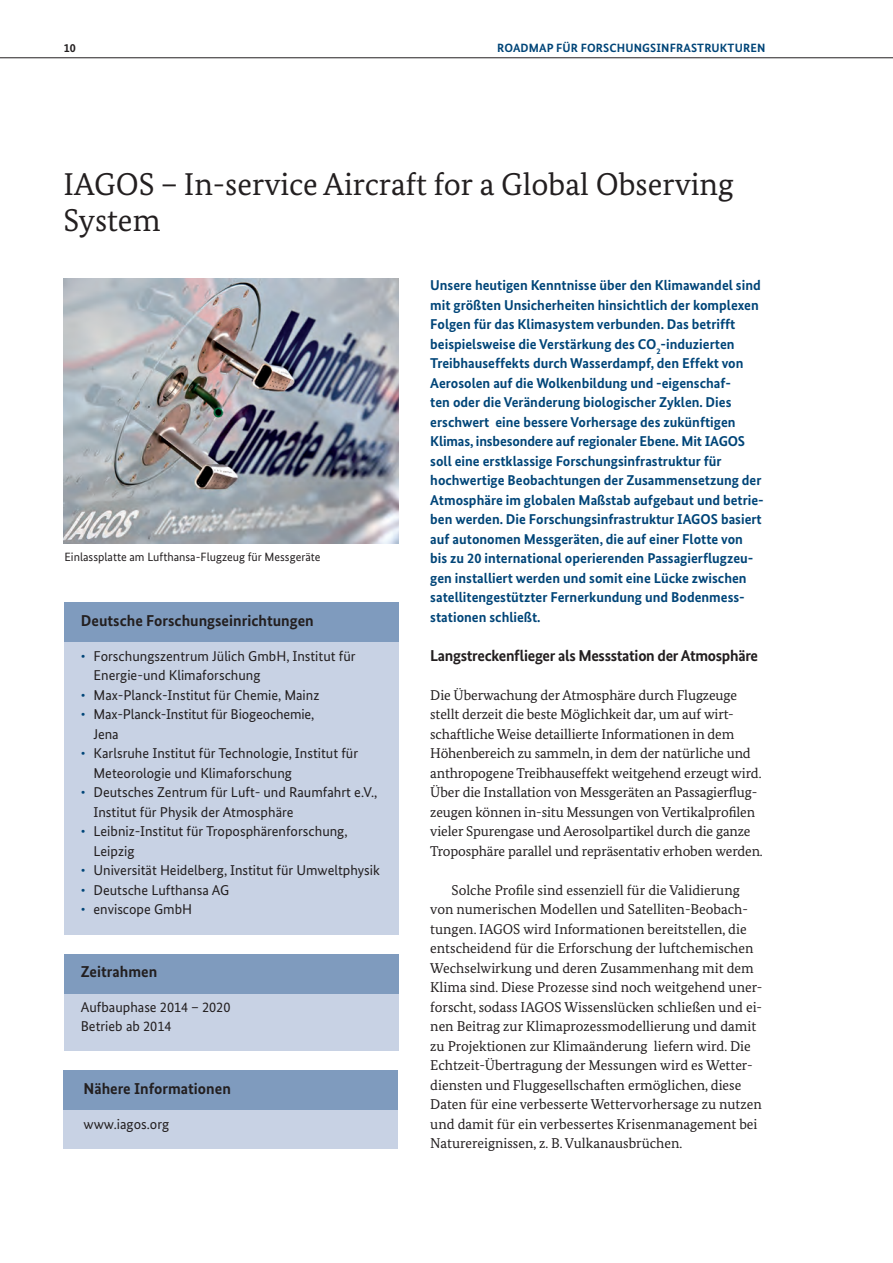
<style>
.page{position:relative;width:893px;height:1263px;background:#fff}
.page>*{position:absolute;margin:0;border:0;box-sizing:border-box;transform-origin:0 0}
.t1{font:31.5px/36px "Bundes Serif";color:#231f20}
.t2{font:700 15.75px "Bundes Sans";color:#231f20}
.t3{font:700 15.75px "Bundes Sans";letter-spacing:-.02em;color:#231f20}
.t4{font:14.25px/19.5px "Bundes Serif";color:#231f20}
.t5{font:700 14.25px/19.5px "Bundes Sans";color:#004578}
.t6{font:14.25px/19.5px "Bundes Sans";color:#231f20}
.t7{font:12px "Bundes Sans";color:#231f20}
.t8{font:700 12px "Bundes Sans";letter-spacing:.01em;color:#004578}
.t9{font:700 12px "Bundes Sans";color:#231f20}
.s1{color:#004578}
</style>
<div class="page">
<hr style="left:0;top:57px;width:893px;height:1px;background:#231f20">
<div style="left:64px;top:993px;width:335px;height:58px;background:#c8d2e4"></div>
<div style="left:64px;top:954px;width:335px;height:39px;background:#7f9bbe"></div>
<div style="left:64px;top:642px;width:335px;height:293px;background:#c8d2e4"></div>
<div style="left:64px;top:602px;width:335px;height:40px;background:#7f9bbe"></div>
<img style="left:64px;top:278px;width:335px;height:266px">
<div style="left:64px;top:1109px;width:334px;height:39px;background:#c8d2e4"></div>
<div style="left:64px;top:1070px;width:334px;height:39px;background:#7f9bbe"></div>
<p class="t9" style="left:64px;top:40px;width:13px">10</p>
<p class="t8" style="left:497px;top:40px;width:270px">ROADMAP FÜR FORSCHUNGSINFRASTRUKTUREN</p>
<h1 class="t1" style="left:64px;top:165px;width:672px">IAGOS – In-service Aircraft for a Global Observing<br>System</h1>
<p class="t7" style="left:65px;top:550px;width:258px">Einlassplatte am Lufthansa-Flugzeug für Messgeräte</p>
<p class="t2" style="left:81px;top:611px;width:234px">Deutsche Forschungseinrichtungen</p>
<p class="t6" style="left:94px;top:646px;width:264px;text-indent:-13px"><span class="s1">•</span> Forschungszentrum Jülich GmbH, Institut für<br>Energie-und Klimaforschung</p>
<p class="t6" style="left:81px;top:685px;width:240px"><span class="s1">•</span> Max-Planck-Institut für Chemie, Mainz</p>
<p class="t6" style="left:94px;top:704px;width:222px;text-indent:-13px"><span class="s1">•</span> Max-Planck-Institut für Biogeochemie,<br>Jena</p>
<p class="t6" style="left:94px;top:743px;width:266px;text-indent:-13px"><span class="s1">•</span> Karlsruhe Institut für Technologie, Institut für<br>Meteorologie und Klimaforschung</p>
<p class="t6" style="left:94px;top:782px;width:285px;text-indent:-13px"><span class="s1">•</span> Deutsches Zentrum für Luft- und Raumfahrt e.V.,<br>Institut für Physik der Atmosphäre</p>
<p class="t6" style="left:94px;top:821px;width:256px;text-indent:-13px"><span class="s1">•</span> Leibniz-Institut für Troposphärenforschung,<br>Leipzig</p>
<p class="t6" style="left:81px;top:860px;width:301px"><span class="s1">•</span> Universität Heidelberg, Institut für Umweltphysik</p>
<p class="t6" style="left:81px;top:880px;width:150px"><span class="s1">•</span> Deutsche Lufthansa AG</p>
<p class="t6" style="left:81px;top:899px;width:113px"><span class="s1">•</span> enviscope GmbH</p>
<p class="t2" style="left:81px;top:962px;width:78px">Zeitrahmen</p>
<p class="t6" style="left:81px;top:997px;width:151px">Aufbauphase 2014 – 2020<br>Betrieb ab 2014</p>
<p class="t2" style="left:83px;top:1079px;width:149px">Nähere Informationen</p>
<p class="t6" style="left:83px;top:1114px;width:87px">www.iagos.org</p>
<p class="t5" style="left:430px;top:275px;width:335px">Unsere heutigen Kenntnisse über den Klimawandel sind mit größten Unsicherheiten hinsichtlich der komplexen Folgen für das Klimasystem verbunden. Das betrifft beispielsweise die Verstärkung des CO<sub>2</sub>-induzierten Treibhauseffekts durch Wasserdampf, den Effekt von Aerosolen auf die Wolkenbildung und -eigenschaf-<br>ten oder die Veränderung biologischer Zyklen. Dies erschwert eine bessere Vorhersage des zukünftigen Klimas, insbesondere auf regionaler Ebene. Mit IAGOS soll eine erstklassige Forschungsinfrastruktur für hochwertige Beobachtungen der Zusammensetzung der Atmosphäre im globalen Maßstab aufgebaut und betrie&shy;ben werden. Die Forschungsinfrastruktur IAGOS basiert auf autonomen Messgeräten, die auf einer Flotte von<br>bis zu 20 international operierenden Passagierflugzeu&shy;gen installiert werden und somit eine Lücke zwischen satellitengestützter Fernerkundung und Bodenmess&shy;stationen schließt.</p>
<p class="t3" style="left:430px;top:646px;width:329px">Langstreckenflieger als Messstation der Atmosphäre</p>
<p class="t4" style="left:430px;top:685px;width:334px">Die Überwachung der Atmosphäre durch Flugzeuge stellt derzeit die beste Möglichkeit dar, um auf wirt&shy;schaftliche Weise detaillierte Informationen in dem Höhenbereich zu sammeln, in dem der natürliche und anthropogene Treibhauseffekt weitgehend erzeugt wird.<br>Über die Installation von Messgeräten an Passagierflug&shy;zeugen können in-situ Messungen von Vertikalprofilen vieler Spurengase und Aerosolpartikel durch die ganze Troposphäre parallel und repräsentativ erhoben werden.</p>
<p class="t4" style="left:430px;top:880px;width:333px;text-indent:21px">Solche Profile sind essenziell für die Validierung von numerischen Modellen und Satelliten-Beobach&shy;tungen. IAGOS wird Informationen bereitstellen, die entscheidend für die Erforschung der luftchemischen Wechselwirkung und deren Zusammenhang mit dem Klima sind. Diese Prozesse sind noch weitgehend uner&shy;forscht, sodass IAGOS Wissenslücken schließen und ei&shy;nen Beitrag zur Klimaprozessmodellierung und damit zu Projektionen zur Klimaänderung liefern wird. Die Echtzeit-Übertragung der Messungen wird es Wetter&shy;diensten und Fluggesellschaften ermöglichen, diese Daten für eine verbesserte Wettervorhersage zu nutzen und damit für ein verbessertes Krisenmanagement bei Naturereignissen, z. B. Vulkanausbrüchen.</p>
</div>
